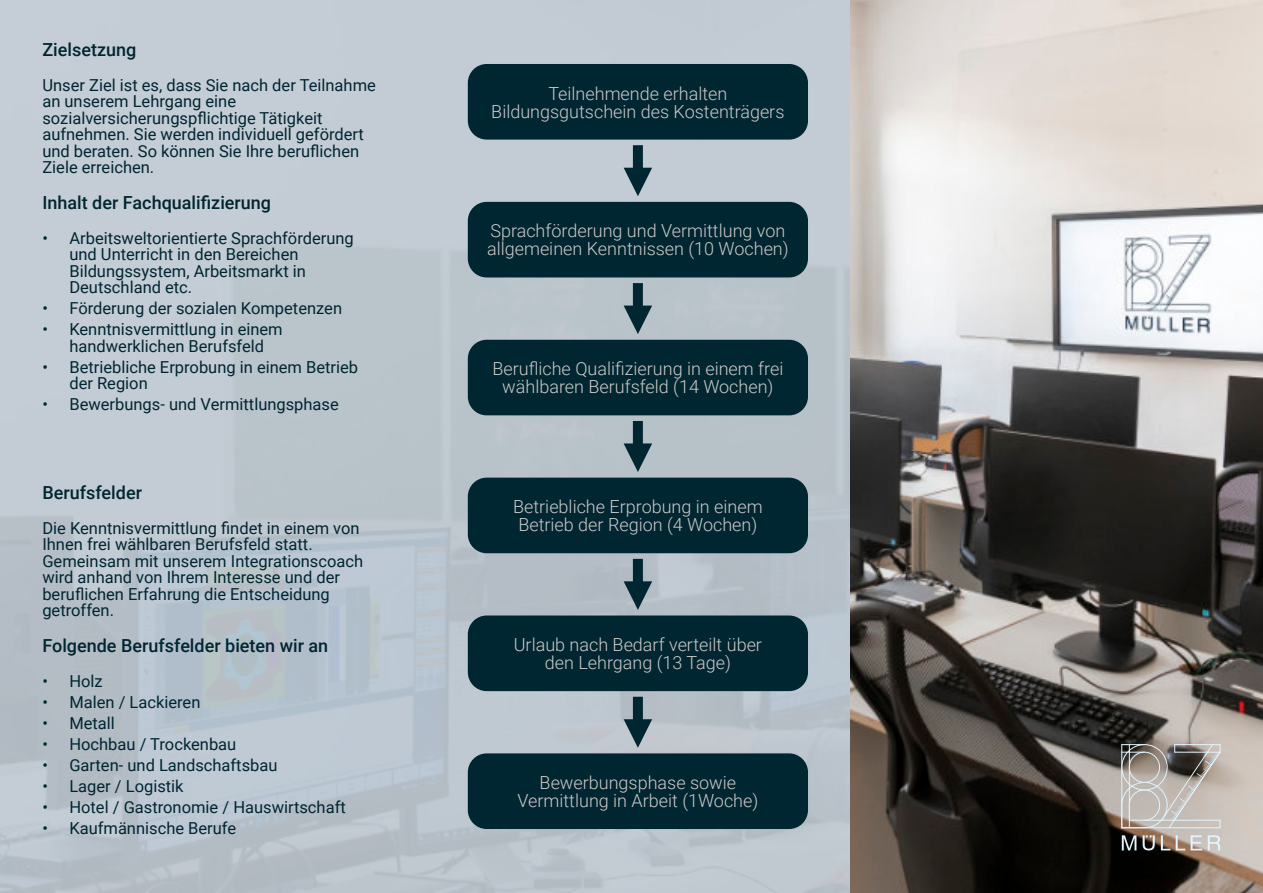
<style>
.page{position:relative;width:1263px;height:893px;background:#fff}
.page>*{position:absolute;margin:0;border:0;box-sizing:border-box;transform-origin:0 0}
.t1{font:300 18px "Roboto";color:#cdc9c8}
.t2{font:500 18px "Roboto";color:#002632}
.t3{font:16.5px "Roboto";color:#002632}
</style>
<div class="page">
<div style="left:0;top:0;width:1263px;height:893px;background:linear-gradient(to bottom,#c4cdd4,#b6c0c9)"></div>
<img style="left:850px;top:0;width:413px;height:893px">
<div style="left:468px;top:64px;width:340px;height:76px;background:#002632;border-radius:19px"></div>
<div style="left:468px;top:340px;width:340px;height:75px;background:#002632;border-radius:19px"></div>
<div style="left:468px;top:615px;width:340px;height:76px;background:#002632;border-radius:19px"></div>
<div style="left:468px;top:202px;width:340px;height:75px;background:#002632;border-radius:19px"></div>
<div style="left:468px;top:478px;width:340px;height:75px;background:#002632;border-radius:19px"></div>
<div style="left:468px;top:753px;width:340px;height:76px;background:#002632;border-radius:19px"></div>
<svg style="left:624px;top:145px;width:28px;height:51px"></svg>
<svg style="left:624px;top:283px;width:28px;height:51px"></svg>
<svg style="left:624px;top:559px;width:28px;height:51px"></svg>
<svg style="left:624px;top:421px;width:28px;height:51px"></svg>
<svg style="left:624px;top:697px;width:28px;height:51px"></svg>
<svg style="left:1122px;top:835px;width:14px;height:15px"></svg>
<svg style="left:1142px;top:835px;width:13px;height:15px"></svg>
<svg style="left:1161px;top:835px;width:9px;height:15px"></svg>
<svg style="left:1176px;top:835px;width:26px;height:15px"></svg>
<svg style="left:1208px;top:835px;width:12px;height:15px"></svg>
<svg style="left:1121px;top:744px;width:100px;height:85px;background:#aba6a1"></svg>
<p class="t2" style="left:42px;top:43px;width:95px">Zielsetzung</p>
<p class="t3" style="left:42px;top:78px;width:335px">Unser Ziel ist es, dass Sie nach der Teilnahme</p>
<p class="t3" style="left:42px;top:95px;width:195px">an unserem Lehrgang eine</p>
<p class="t3" style="left:42px;top:111px;width:282px">sozialversicherungspflichtige Tätigkeit</p>
<p class="t3" style="left:42px;top:128px;width:323px">aufnehmen. Sie werden individuell gefördert</p>
<p class="t3" style="left:42px;top:144px;width:318px">und beraten. So können Sie Ihre beruflichen</p>
<p class="t3" style="left:42px;top:161px;width:113px">Ziele erreichen.</p>
<p class="t2" style="left:42px;top:196px;width:230px">Inhalt der Fachqualifizierung</p>
<p class="t3" style="left:42px;top:231px;width:313px">• Arbeitsweltorientierte Sprachförderung</p>
<p class="t3" style="left:69px;top:248px;width:231px">und Unterricht in den Bereichen</p>
<p class="t3" style="left:69px;top:264px;width:238px">Bildungssystem, Arbeitsmarkt in</p>
<p class="t3" style="left:69px;top:281px;width:124px">Deutschland etc.</p>
<p class="t3" style="left:42px;top:302px;width:301px">• Förderung der sozialen Kompetenzen</p>
<p class="t3" style="left:42px;top:323px;width:242px">• Kenntnisvermittlung in einem</p>
<p class="t3" style="left:69px;top:339px;width:196px">handwerklichen Berufsfeld</p>
<p class="t3" style="left:42px;top:360px;width:317px">• Betriebliche Erprobung in einem Betrieb</p>
<p class="t3" style="left:69px;top:377px;width:80px">der Region</p>
<p class="t3" style="left:42px;top:398px;width:298px">• Bewerbungs- und Vermittlungsphase</p>
<p class="t2" style="left:42px;top:486px;width:101px">Berufsfelder</p>
<p class="t3" style="left:42px;top:521px;width:319px">Die Kenntnisvermittlung findet in einem von</p>
<p class="t3" style="left:42px;top:538px;width:272px">Ihnen frei wählbaren Berufsfeld statt.</p>
<p class="t3" style="left:42px;top:554px;width:322px">Gemeinsam mit unserem Integrationscoach</p>
<p class="t3" style="left:42px;top:571px;width:299px">wird anhand von Ihrem Interesse und der</p>
<p class="t3" style="left:42px;top:587px;width:289px">beruflichen Erfahrung die Entscheidung</p>
<p class="t3" style="left:42px;top:604px;width:73px">getroffen.</p>
<p class="t2" style="left:42px;top:639px;width:287px">Folgende Berufsfelder bieten wir an</p>
<p class="t3" style="left:42px;top:674px;width:62px">• Holz</p>
<p class="t3" style="left:42px;top:695px;width:160px">• Malen / Lackieren</p>
<p class="t3" style="left:42px;top:716px;width:74px">• Metall</p>
<p class="t3" style="left:42px;top:737px;width:195px">• Hochbau / Trockenbau</p>
<p class="t3" style="left:42px;top:758px;width:237px">• Garten- und Landschaftsbau</p>
<p class="t3" style="left:42px;top:779px;width:143px">• Lager / Logistik</p>
<p class="t3" style="left:42px;top:800px;width:305px">• Hotel / Gastronomie / Hauswirtschaft</p>
<p class="t3" style="left:42px;top:821px;width:195px">• Kaufmännische Berufe</p>
<p class="t1" style="left:548px;top:86px;width:180px">Teilnehmende erhalten</p>
<p class="t1" style="left:491px;top:104px;width:295px">Bildungsgutschein des Kostenträgers</p>
<p class="t1" style="left:490px;top:224px;width:296px">Sprachförderung und Vermittlung von</p>
<p class="t1" style="left:487px;top:242px;width:303px">allgemeinen Kenntnissen (10 Wochen)</p>
<p class="t1" style="left:492px;top:362px;width:292px">Berufliche Qualifizierung in einem frei</p>
<p class="t1" style="left:502px;top:380px;width:273px">wählbaren Berufsfeld (14 Wochen)</p>
<p class="t1" style="left:513px;top:500px;width:251px">Betriebliche Erprobung in einem</p>
<p class="t1" style="left:518px;top:518px;width:240px">Betrieb der Region (4 Wochen)</p>
<p class="t1" style="left:514px;top:638px;width:250px">Urlaub nach Bedarf verteilt über</p>
<p class="t1" style="left:545px;top:656px;width:188px">den Lehrgang (13 Tage)</p>
<p class="t1" style="left:540px;top:775px;width:198px">Bewerbungsphase sowie</p>
<p class="t1" style="left:517px;top:793px;width:242px">Vermittlung in Arbeit (1Woche)</p>
</div>
